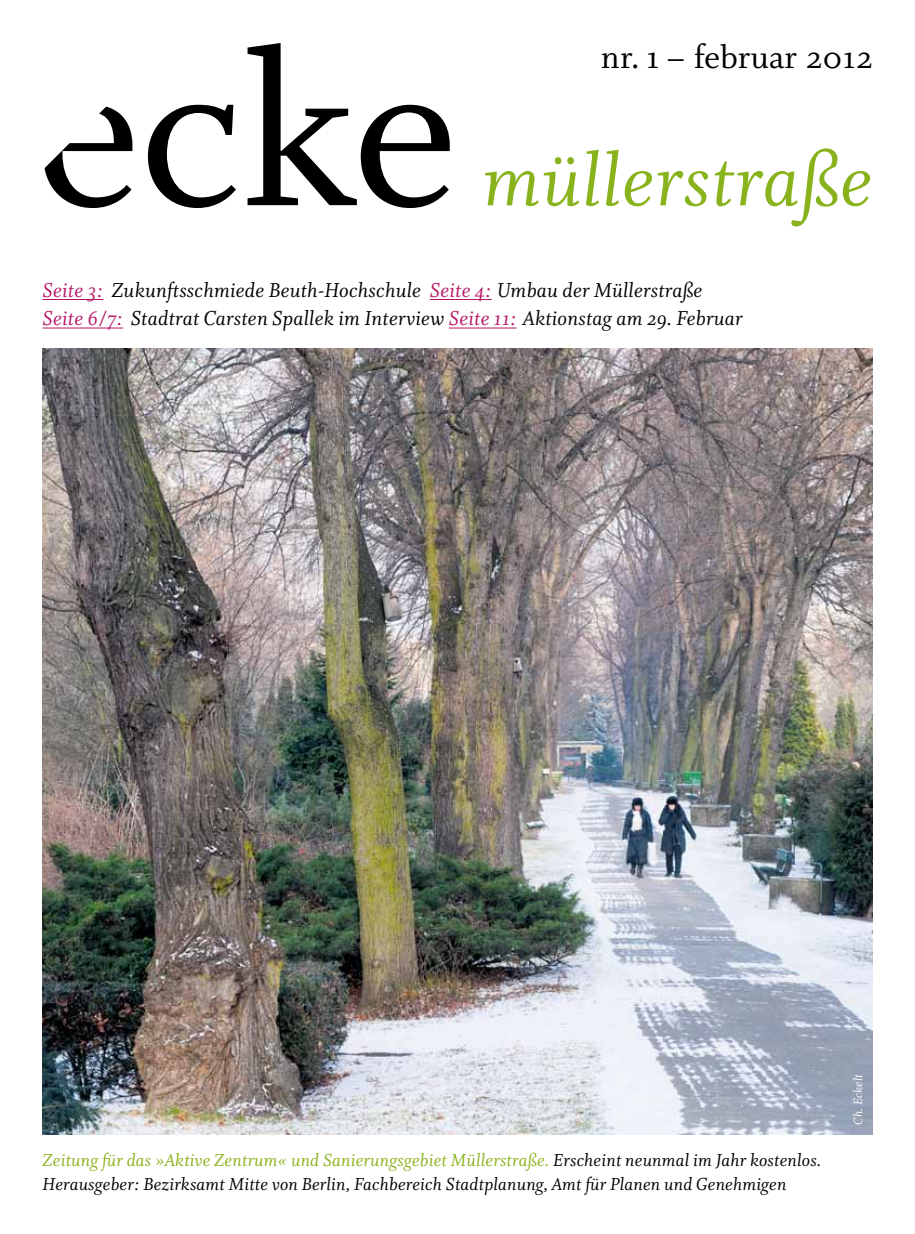
<style>
.page{position:relative;width:915px;height:1234px;background:#fff}
.page>*{position:absolute;margin:0;border:0;box-sizing:border-box;transform-origin:0 0}
.t1{font:241.05px "Whitman Roman LF";color:#000}
.t2{font:82.5px "Whitman Italic LF";letter-spacing:.01em;color:#89b31c}
.t3{font:36px "Whitman Roman Os F";letter-spacing:.005em;color:#000}
.t4{font:22.5px/28.5px "Whitman Italic Os F";letter-spacing:.01em;color:#000}
.t5{font:19.5px/24px "Whitman Italic Os F";letter-spacing:.01em;color:#000}
.t6{font:13.5px "Whitman Italic Os F";letter-spacing:.01em;color:#fff}
.s1{color:#b71566}
.s2{color:#89b31c}
</style>
<div class="page">
<img style="left:43px;top:349px;width:829px;height:784px">
<hr style="left:43px;top:299px;width:60px;height:1px;background:#b71566">
<hr style="left:429px;top:299px;width:62px;height:1px;background:#b71566">
<hr style="left:43px;top:328px;width:80px;height:1px;background:#b71566">
<hr style="left:448px;top:328px;width:68px;height:1px;background:#b71566">
<h1 class="t1" style="left:36px;top:-1px;width:423px">ecke</h1>
<h3 class="t3" style="left:600px;top:38px;width:273px">nr. 1 – februar 2012</h3>
<h2 class="t2" style="left:482px;top:135px;width:391px">müllerstraße</h2>
<p class="t4" style="left:42px;top:276px;width:701px"><span class="s1">Seite 3:</span> Zukunftsschmiede Beuth-Hochschule <span class="s1">Seite 4:</span> Umbau der Müllerstraße<br><span class="s1">Seite 6/7:</span> Stadtrat Carsten Spallek im Interview <span class="s1">Seite 11:</span> Aktionstag am 29. Februar</p>
<p class="t5" style="left:43px;top:1148px;width:779px"><span class="s2">Zeitung für das »Aktive Zentrum« und Sanierungsgebiet Müllerstraße.</span> Erscheint neunmal im Jahr kostenlos.<br>Herausgeber: Bezirksamt Mitte von Berlin, Fachbereich Stadtplanung, Amt für Planen und Genehmigen</p>
<p class="t6" style="left:850px;top:1124px;width:52px;rotate:-90deg">Ch. Eckelt</p>
</div>
